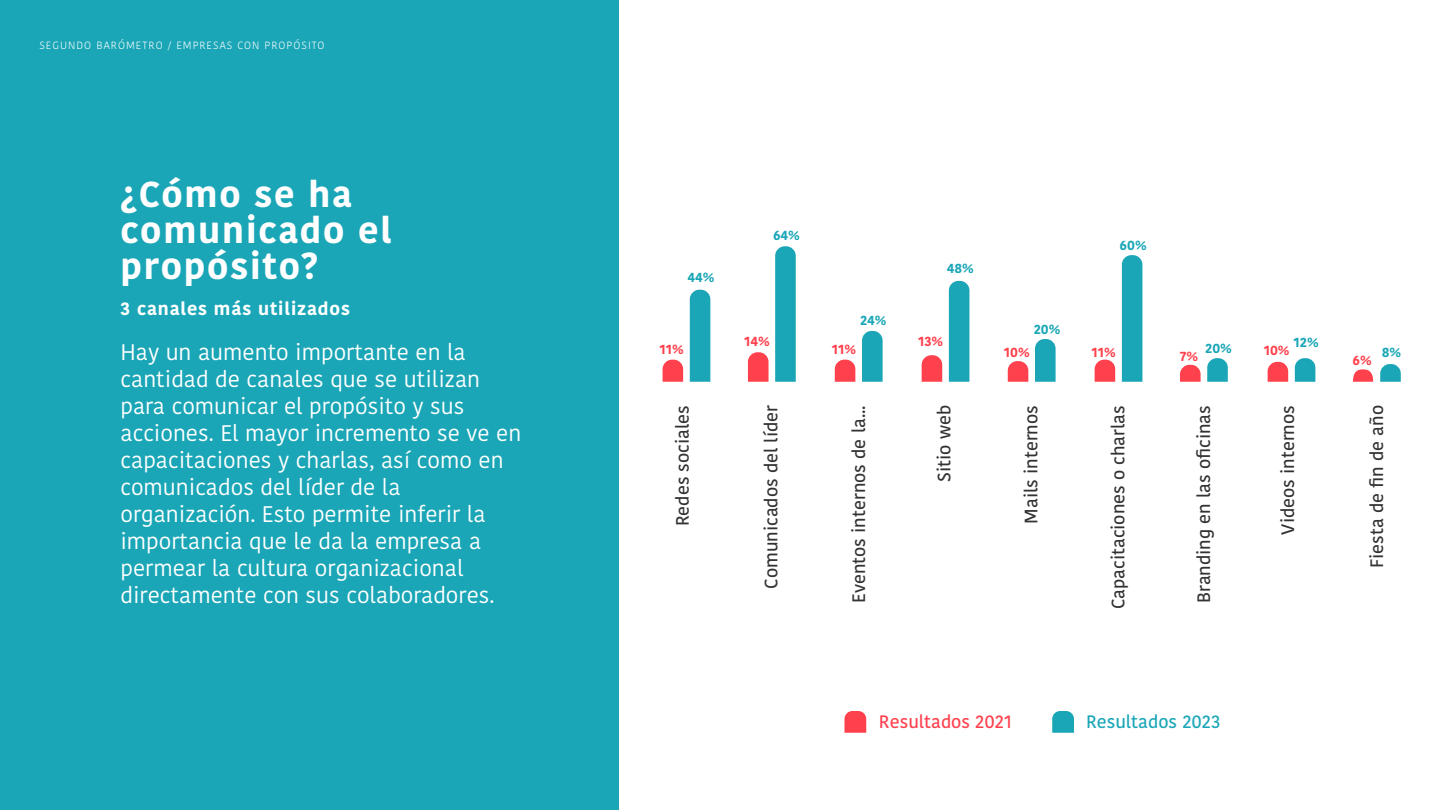
<style>
.page{position:relative;width:1440px;height:810px;background:#fff}
.page>*{position:absolute;margin:0;border:0;box-sizing:border-box;transform-origin:0 0}
.t1{font:700 36px/36px "Kohinoor Bangla";letter-spacing:.05em;color:#fff}
.t2{font:22.5px/27px "Kohinoor Bangla";color:#fff}
.t3{font:500 18px "Kohinoor Bangla";color:#333}
.t4{font:700 18px "Kohinoor Bangla";letter-spacing:.05em;color:#fff}
.t5{font:500 18px "Kohinoor Bangla";color:#ff414d}
.t6{font:500 18px "Kohinoor Bangla";color:#1aa6b7}
.t7{font:700 13.27px "Kohinoor Bangla";color:#1aa6b7}
.t8{font:700 13.27px "Kohinoor Bangla";color:#ff414d}
.t9{font:300 10.5px "Kohinoor Bangla";letter-spacing:.1em;color:#fff}
</style>
<div class="page">
<div style="left:0;top:0;width:619px;height:810px;background:#1aa6b7"></div>
<svg style="left:1380px;top:364px;width:21px;height:18px"></svg>
<svg style="left:1180px;top:365px;width:21px;height:17px"></svg>
<svg style="left:844px;top:711px;width:22px;height:22px"></svg>
<svg style="left:1052px;top:711px;width:22px;height:22px"></svg>
<svg style="left:1353px;top:369px;width:20px;height:13px"></svg>
<svg style="left:1295px;top:358px;width:20px;height:24px"></svg>
<svg style="left:1268px;top:362px;width:20px;height:20px"></svg>
<svg style="left:1207px;top:358px;width:21px;height:24px"></svg>
<svg style="left:1095px;top:360px;width:20px;height:22px"></svg>
<div style="left:1122px;top:255px;width:20px;height:127px;background:#1aa6b7"></div>
<svg style="left:1008px;top:361px;width:20px;height:21px"></svg>
<svg style="left:1035px;top:339px;width:21px;height:43px"></svg>
<svg style="left:922px;top:355px;width:20px;height:27px"></svg>
<div style="left:949px;top:281px;width:20px;height:101px;background:#1aa6b7"></div>
<svg style="left:835px;top:360px;width:20px;height:22px"></svg>
<svg style="left:862px;top:331px;width:21px;height:51px"></svg>
<svg style="left:663px;top:360px;width:20px;height:22px"></svg>
<div style="left:690px;top:290px;width:20px;height:92px;background:#1aa6b7"></div>
<svg style="left:748px;top:352px;width:21px;height:30px"></svg>
<svg style="left:775px;top:246px;width:21px;height:136px;background:#22a9b9"></svg>
<p class="t9" style="left:39px;top:38px;width:287px">SEGUNDO BARÓMETRO / EMPRESAS CON PROPÓSITO</p>
<h1 class="t1" style="left:121px;top:175px;width:273px">¿Cómo se ha comunicado el propósito?</h1>
<p class="t4" style="left:121px;top:293px;width:231px">3 canales más utilizados</p>
<p class="t2" style="left:120px;top:338px;width:402px">Hay un aumento importante en la cantidad de canales que se utilizan para comunicar el propósito y sus acciones. El mayor incremento se ve en capacitaciones y charlas, así como en comunicados del líder de la organización. Esto permite inferir la importancia que le da la empresa a permear la cultura organizacional directamente con sus colaboradores.</p>
<p class="t7" style="left:688px;top:266px;width:29px">44%</p>
<p class="t8" style="left:659px;top:337px;width:26px">11%</p>
<p class="t7" style="left:773px;top:223px;width:28px">64%</p>
<p class="t8" style="left:744px;top:329px;width:27px">14%</p>
<p class="t7" style="left:860px;top:309px;width:28px">24%</p>
<p class="t8" style="left:832px;top:337px;width:26px">11%</p>
<p class="t7" style="left:947px;top:256px;width:29px">48%</p>
<p class="t8" style="left:918px;top:329px;width:27px">13%</p>
<p class="t7" style="left:1034px;top:318px;width:28px">20%</p>
<p class="t8" style="left:1004px;top:340px;width:27px">10%</p>
<p class="t7" style="left:1120px;top:234px;width:29px">60%</p>
<p class="t8" style="left:1092px;top:340px;width:26px">11%</p>
<p class="t7" style="left:1205px;top:337px;width:28px">20%</p>
<p class="t8" style="left:1180px;top:345px;width:20px">7%</p>
<p class="t7" style="left:1294px;top:331px;width:27px">12%</p>
<p class="t8" style="left:1264px;top:338px;width:27px">10%</p>
<p class="t8" style="left:1352px;top:348px;width:21px">6%</p>
<p class="t7" style="left:1382px;top:341px;width:21px">8%</p>
<p class="t3" style="left:668px;top:526px;width:123px;rotate:-90deg">Redes sociales</p>
<p class="t3" style="left:757px;top:589px;width:185px;rotate:-90deg">Comunicados del líder</p>
<p class="t3" style="left:844px;top:603px;width:199px;rotate:-90deg">Eventos internos de la...</p>
<p class="t3" style="left:930px;top:482px;width:78px;rotate:-90deg">Sitio web</p>
<p class="t3" style="left:1017px;top:524px;width:120px;rotate:-90deg">Mails internos</p>
<p class="t3" style="left:1104px;top:609px;width:206px;rotate:-90deg">Capacitaciones o charlas</p>
<p class="t3" style="left:1189px;top:603px;width:199px;rotate:-90deg">Branding en las oficinas</p>
<p class="t3" style="left:1273px;top:535px;width:131px;rotate:-90deg">Videos internos</p>
<p class="t3" style="left:1363px;top:568px;width:164px;rotate:-90deg">Fiesta de fin de año</p>
<p class="t5" style="left:879px;top:707px;width:135px">Resultados 2021</p>
<p class="t6" style="left:1086px;top:707px;width:136px">Resultados 2023</p>
</div>
